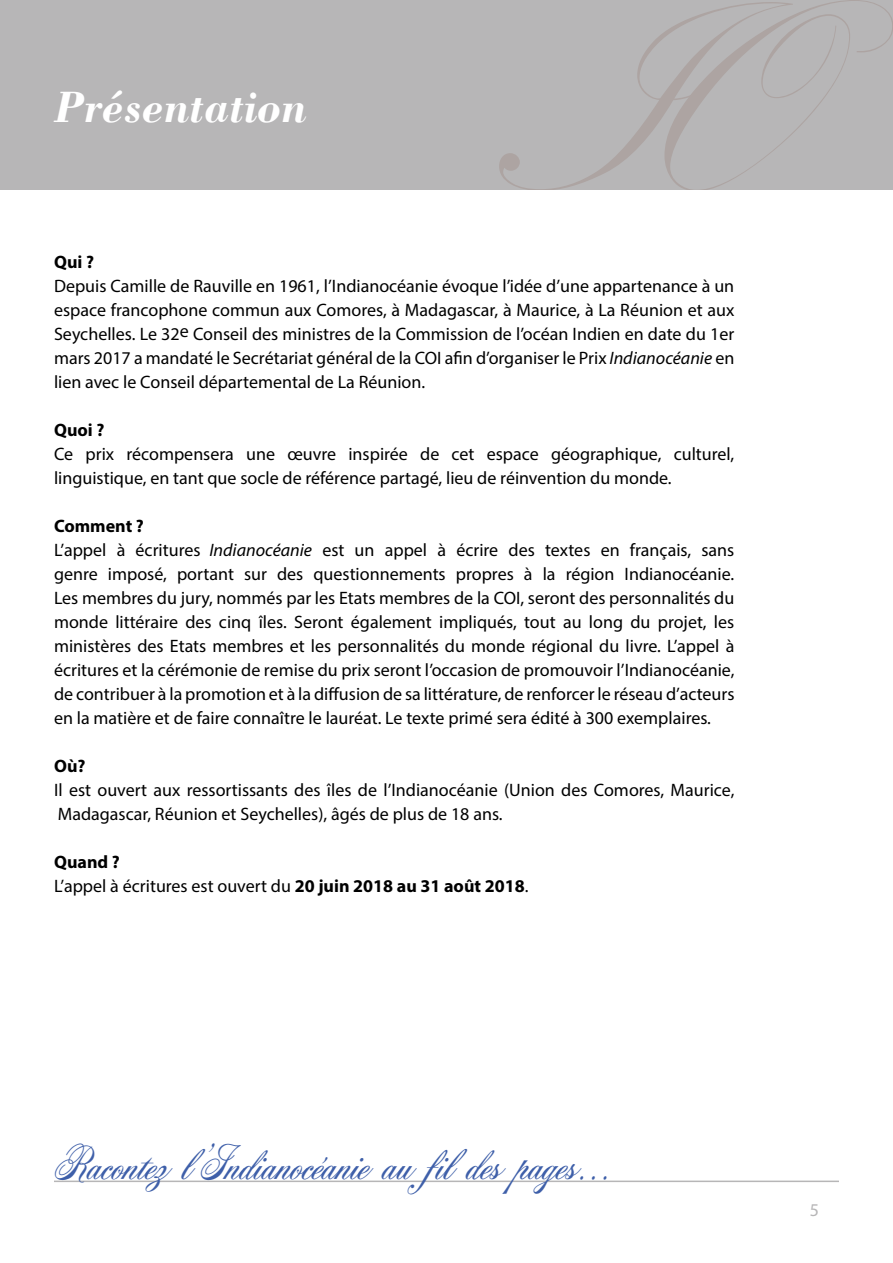
<style>
.page{position:relative;width:893px;height:1263px;background:#fff}
.page>*{position:absolute;margin:0;border:0;box-sizing:border-box;transform-origin:0 0}
.t1{font:45px "Acroterion JF";color:#3e5fa9}
.t2{font:italic 700 45px "Bodoni";color:#fff}
.t3{font:18px/24px "Myriad Pro";color:#000}
.t4{font:700 18px "Myriad Pro";letter-spacing:.005em;color:#000}
.t5{font:18px "Myriad Pro";color:#b7b6b7}
.s1{font-style:italic}
.s2{font-weight:700}
</style>
<div class="page">
<hr style="left:54px;top:1180px;width:785px;height:2px;background:#b7b6b7">
<div style="left:0;top:0;width:893px;height:190px;background:#b7b6b7"></div>
<svg style="left:500px;top:33px;width:164px;height:157px"></svg>
<svg style="left:664px;top:0;width:229px;height:190px"></svg>
<h1 class="t2" style="left:54px;top:79px;width:254px">Présentation</h1>
<p class="t4" style="left:54px;top:250px;width:42px">Qui ?</p>
<p class="t3" style="left:54px;top:274px;width:682px;text-align:justify">Depuis Camille de Rauville en 1961, l’Indianocéanie évoque l’idée d’une appartenance à un espace francophone commun aux Comores, à Madagascar, à Maurice, à La Réunion et aux Seychelles. Le 32e Conseil des ministres de la Commission de l’océan Indien en date du 1er mars 2017 a mandaté le Secrétariat général de la COI afin d’organiser le Prix <span class="s1">Indianocéanie</span> en lien avec le Conseil départemental de La Réunion.</p>
<p class="t4" style="left:54px;top:418px;width:52px">Quoi ?</p>
<p class="t3" style="left:54px;top:441px;width:682px">Ce prix récompensera une œuvre inspirée de cet espace géographique, culturel, linguistique, en tant que socle de référence partagé, lieu de réinvention du monde.</p>
<p class="t3" style="left:54px;top:513px;width:682px"><span class="s2">Comment ?<br></span>L’appel à écritures <span class="s1">Indianocéanie</span> est un appel à écrire des textes en français, sans genre imposé, portant sur des questionnements propres à la région Indianocéanie.<br>Les membres du jury, nommés par les Etats membres de la COI, seront des personnalités du monde littéraire des cinq îles. Seront également impliqués, tout au long du projet, les ministères des Etats membres et les personnalités du monde régional du livre. L’appel à écritures et la cérémonie de remise du prix seront l’occasion de promouvoir l’Indianocéanie, de contribuer à la promotion et à la diffusion de sa littérature, de renforcer le réseau d’acteurs en la matière et de faire connaître le lauréat. Le texte primé sera édité à 300 exemplaires.</p>
<p class="t4" style="left:54px;top:754px;width:33px">Où?</p>
<p class="t3" style="left:54px;top:777px;width:682px">Il est ouvert aux ressortissants des îles de l’Indianocéanie (Union des Comores, Maurice,<br>Madagascar, Réunion et Seychelles), âgés de plus de 18 ans.</p>
<p class="t3" style="left:54px;top:849px;width:476px"><span class="s2">Quand ?<br></span>L’appel à écritures est ouvert du <span class="s2">20 juin 2018 au 31 août 2018</span>.</p>
<h1 class="t1" style="left:54px;top:1134px;width:557px">Racontez l’Indianocéanie au fil des pages...</h1>
<p class="t5" style="left:810px;top:1198px;width:11px">5</p>
</div>
